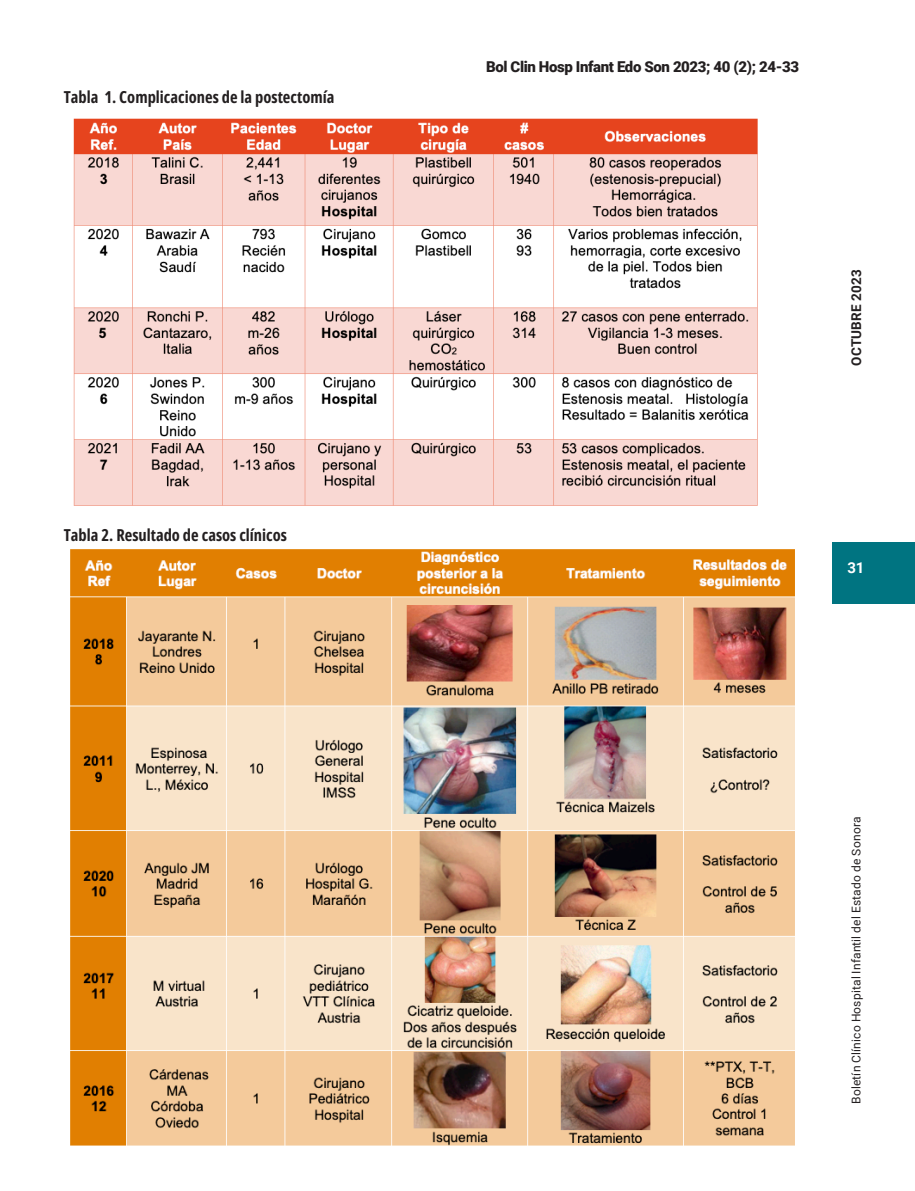
<style>
.page{position:relative;width:915px;height:1191px;background:#fff}
.page>*{position:absolute;margin:0;border:0;box-sizing:border-box;transform-origin:0 0}
.tabla_titulo{font:16.5px "Open Sans";color:#231f20}
.t1{font:900 15px "Roboto";letter-spacing:-.025em;color:#231f20}
.t2{font:700 15px "Roboto";color:#fff}
.t3{font:700 13.5px "Roboto";letter-spacing:.015em;color:#231f20}
.t4{font:12px "Roboto";letter-spacing:.015em;color:#231f20}
</style>
<div class="page">
<div style="left:831px;top:542px;width:83px;height:62px;background:#007481"></div>
<img style="left:73px;top:118px;width:685px;height:388px">
<img style="left:70px;top:549px;width:725px;height:597px">
<p class="tabla_titulo" style="left:64px;top:85px;width:272px">Tabla 1. Complicaciones de la postectomía</p>
<p class="tabla_titulo" style="left:64px;top:523px;width:225px">Tabla 2. Resultado de casos clínicos</p>
<p class="t1" style="left:486px;top:56px;width:314px">Bol Clin Hosp Infant Edo Son 2023; 40 (2); 24-33</p>
<p class="t3" style="left:846px;top:366px;width:98px;rotate:-90deg">OCTUBRE 2023</p>
<p class="t2" style="left:847px;top:557px;width:18px">31</p>
<p class="t4" style="left:847px;top:1104px;width:289px;rotate:-90deg">Boletín Clínico Hospital Infantil del Estado de Sonora</p>
</div>
